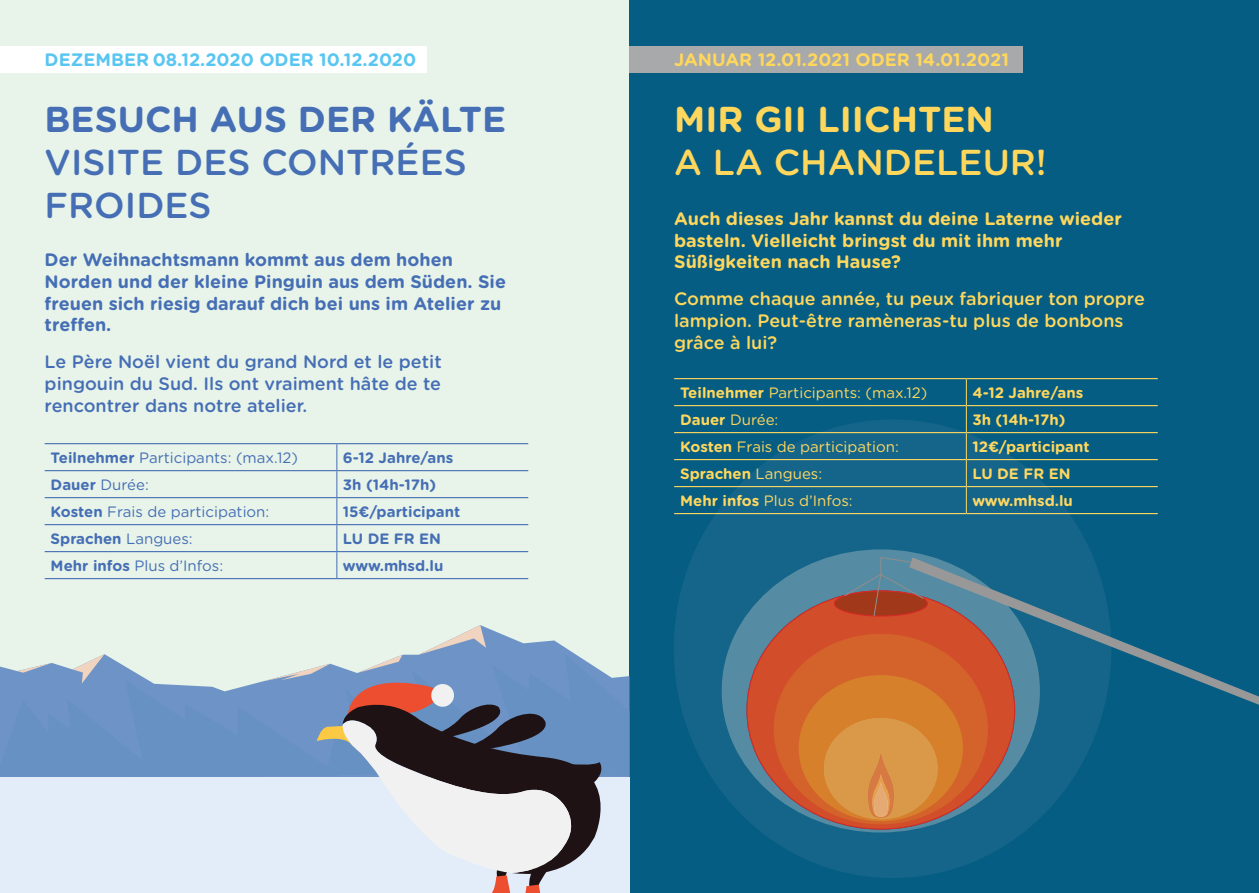
<style>
.page{position:relative;width:1259px;height:893px;background:#fff}
.page>*{position:absolute;margin:0;border:0;box-sizing:border-box;transform-origin:0 0}
.t1{font:500 36px/43.2px "Gotham Rounded";color:#456eb5}
.t2{font:700 36px "Gotham Rounded";color:#456eb5}
.t3{font:700 36px "Gotham Rounded";color:#ffd75c}
.t4{font:500 36px "Gotham Rounded";color:#ffd75c}
.t5{font:700 18px/21.6px "Gotham Rounded";color:#ffd75c}
.t6{font:700 18px/21.6px "Gotham Rounded";color:#456eb5}
.t7{font:500 18px/21.6px "Gotham Rounded";color:#456eb5;text-align:justify}
.t8{font:500 18px/21.6px "Gotham Rounded";color:#ffd75c}
.t9{font:700 18px "Gotham Rounded";color:#59c6f2}
.t10{font:15px "Gotham Rounded";color:#456eb5}
.t11{font:15px "Gotham Rounded";color:#ffd75c}
.t12{font:700 15px "Gotham Rounded";color:#456eb5}
.t13{font:700 15px "Gotham Rounded";color:#ffd75c}
.s1{font-weight:700}
.s2{font-weight:400}
</style>
<div class="page">
<div style="left:0;top:0;width:629px;height:893px;background:#e8f4e9"></div>
<div style="left:629px;top:0;width:630px;height:893px;background:#065d84"></div>
<div style="left:0;top:47px;width:426px;height:26px;background:#fff"></div>
<hr style="left:45px;top:443px;width:292px;height:1px;background:#456eb5">
<hr style="left:337px;top:443px;width:191px;height:1px;background:#456eb5">
<hr style="left:45px;top:470px;width:292px;height:1px;background:#456eb5">
<hr style="left:337px;top:470px;width:191px;height:1px;background:#456eb5">
<hr style="left:45px;top:497px;width:292px;height:1px;background:#456eb5">
<hr style="left:337px;top:497px;width:191px;height:1px;background:#456eb5">
<hr style="left:45px;top:524px;width:292px;height:1px;background:#456eb5">
<hr style="left:337px;top:524px;width:191px;height:1px;background:#456eb5">
<hr style="left:45px;top:551px;width:292px;height:1px;background:#456eb5">
<hr style="left:337px;top:551px;width:191px;height:1px;background:#456eb5">
<hr style="left:45px;top:578px;width:292px;height:1px;background:#456eb5">
<hr style="left:337px;top:578px;width:191px;height:1px;background:#456eb5">
<svg style="left:337px;top:444px;width:1px;height:134px"></svg>
<div style="left:629px;top:47px;width:394px;height:26px;background:#a7a9ab"></div>
<hr style="left:674px;top:378px;width:292px;height:1px;background:#ffd75c">
<hr style="left:966px;top:378px;width:191px;height:1px;background:#ffd75c">
<hr style="left:674px;top:405px;width:292px;height:1px;background:#ffd75c">
<hr style="left:966px;top:405px;width:191px;height:1px;background:#ffd75c">
<hr style="left:674px;top:432px;width:292px;height:1px;background:#ffd75c">
<hr style="left:966px;top:432px;width:191px;height:1px;background:#ffd75c">
<hr style="left:674px;top:459px;width:292px;height:1px;background:#ffd75c">
<hr style="left:966px;top:459px;width:191px;height:1px;background:#ffd75c">
<hr style="left:674px;top:486px;width:292px;height:1px;background:#ffd75c">
<hr style="left:966px;top:486px;width:191px;height:1px;background:#ffd75c">
<hr style="left:674px;top:513px;width:292px;height:1px;background:#ffd75c">
<hr style="left:966px;top:513px;width:191px;height:1px;background:#ffd75c">
<svg style="left:966px;top:379px;width:1px;height:54px"></svg>
<div style="left:674px;top:419px;width:437px;height:459px;background:#146589;border-radius:50%"></div>
<svg style="left:721px;top:549px;width:318px;height:283px"></svg>
<svg style="left:928px;top:557px;width:331px;height:148px"></svg>
<svg style="left:746px;top:590px;width:269px;height:240px;fill:#d24d2a"></svg>
<div style="left:773px;top:634px;width:215px;height:190px;background:#d4622b;border-radius:50%"></div>
<div style="left:798px;top:675px;width:165px;height:146px;background:#d7802c;border-radius:50%"></div>
<svg style="left:824px;top:718px;width:113px;height:101px"></svg>
<svg style="left:834px;top:557px;width:94px;height:60px;background:#7c6b6c"></svg>
<svg style="left:0;top:625px;width:629px;height:268px"></svg>
<p class="t9" style="left:45px;top:50px;width:373px">DEZEMBER 08.12.2020 ODER 10.12.2020</p>
<h1 class="t2" style="left:45px;top:98px;width:463px">BESUCH AUS DER KÄLTE</h1>
<h1 class="t1" style="left:45px;top:141px;width:424px">VISITE DES CONTRÉES<br>FROIDES</h1>
<p class="t6" style="left:45px;top:249px;width:463px">Der Weihnachtsmann kommt aus dem hohen Norden und der kleine Pinguin aus dem Süden. Sie freuen sich riesig darauf dich bei uns im Atelier zu treffen.</p>
<p class="t7" style="left:45px;top:351px;width:398px">Le Père Noël vient du grand Nord et le petit pingouin du Sud. Ils ont vraiment hâte de te rencontrer dans notre atelier.</p>
<p class="t10" style="left:51px;top:451px;width:249px"><span class="s1">Teilnehmer</span> Participants: (max.12)</p>
<p class="t12" style="left:343px;top:449px;width:112px">6-12 Jahre/ans</p>
<p class="t10" style="left:51px;top:478px;width:100px"><span class="s1">Dauer</span> Durée:</p>
<p class="t12" style="left:343px;top:476px;width:95px">3h (14h-17h)</p>
<p class="t10" style="left:51px;top:505px;width:220px"><span class="s1">Kosten</span> Frais de participation:</p>
<p class="t12" style="left:343px;top:503px;width:119px">15€/participant</p>
<p class="t12" style="left:51px;top:530px;width:144px">Sprachen <span class="s2">Langues:</span></p>
<p class="t12" style="left:343px;top:530px;width:100px">LU DE FR EN</p>
<p class="t10" style="left:51px;top:559px;width:174px"><span class="s1">Mehr infos</span> Plus d’Infos:</p>
<p class="t12" style="left:343px;top:557px;width:102px">www.mhsd.lu</p>
<p class="t5" style="left:674px;top:49px;width:336px">JANUAR 12.01.2021 ODER 14.01.2021</p>
<h1 class="t3" style="left:674px;top:98px;width:321px">MIR GII LIICHTEN</h1>
<h1 class="t4" style="left:674px;top:142px;width:374px">A LA CHANDELEUR!</h1>
<p class="t5" style="left:674px;top:208px;width:449px">Auch dieses Jahr kannst du deine Laterne wieder basteln. Vielleicht bringst du mit ihm mehr<br>Süßigkeiten nach Hause?</p>
<p class="t8" style="left:674px;top:288px;width:472px">Comme chaque année, tu peux fabriquer ton propre lampion. Peut-être ramèneras-tu plus de bonbons grâce à lui?</p>
<p class="t11" style="left:680px;top:386px;width:249px"><span class="s1">Teilnehmer</span> Participants: (max.12)</p>
<p class="t13" style="left:972px;top:384px;width:112px">4-12 Jahre/ans</p>
<p class="t11" style="left:680px;top:413px;width:100px"><span class="s1">Dauer</span> Durée:</p>
<p class="t13" style="left:972px;top:411px;width:95px">3h (14h-17h)</p>
<p class="t11" style="left:680px;top:440px;width:220px"><span class="s1">Kosten</span> Frais de participation:</p>
<p class="t13" style="left:972px;top:438px;width:119px">12€/participant</p>
<p class="t13" style="left:680px;top:465px;width:144px">Sprachen <span class="s2">Langues:</span></p>
<p class="t13" style="left:972px;top:465px;width:100px">LU DE FR EN</p>
<p class="t11" style="left:680px;top:494px;width:174px"><span class="s1">Mehr infos</span> Plus d’Infos:</p>
<p class="t13" style="left:972px;top:492px;width:102px">www.mhsd.lu</p>
</div>
